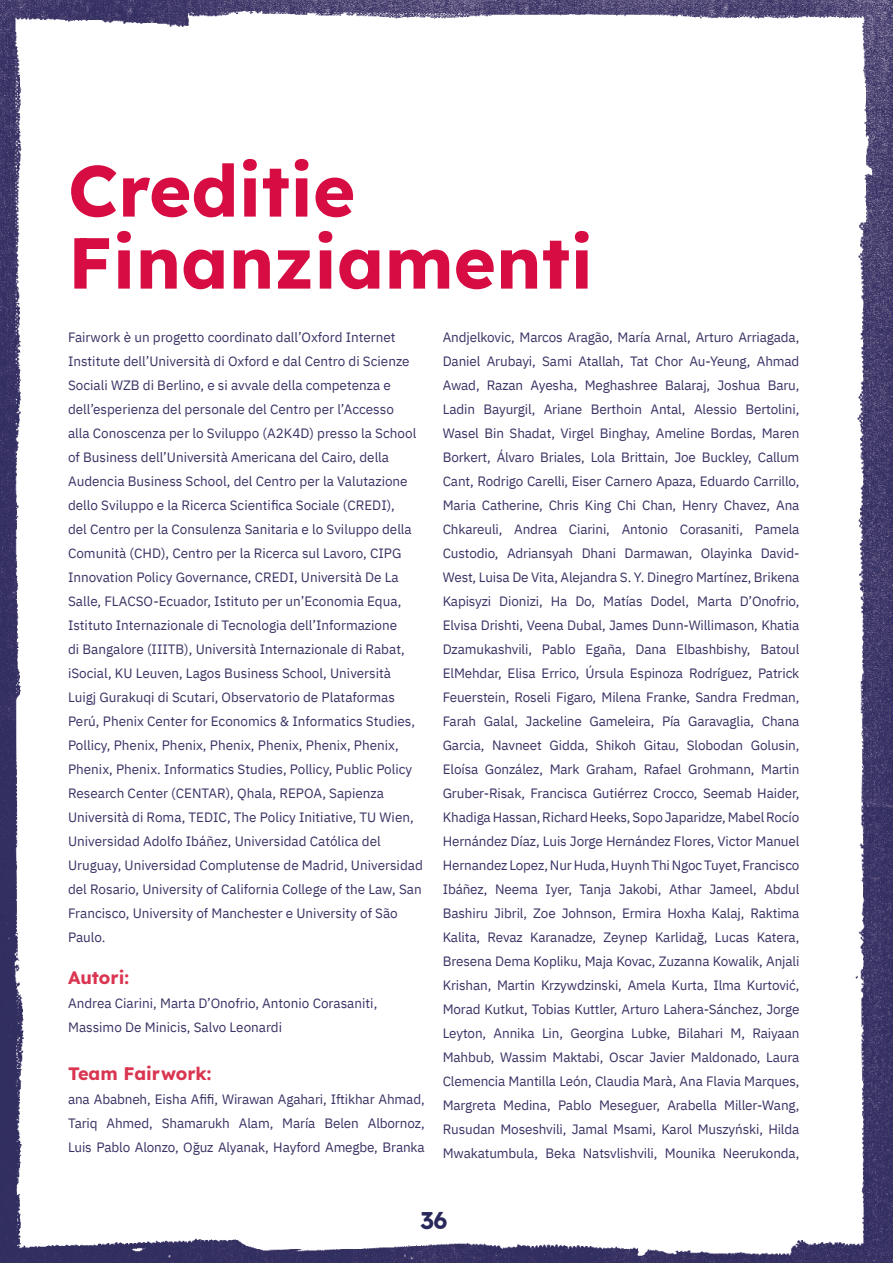
<style>
.page{position:relative;width:893px;height:1263px;background:#fff}
.page>*{position:absolute;margin:0;border:0;box-sizing:border-box;transform-origin:0 0}
.t1{font:700 72px/72px "Lexend";color:#d60c42}
.t2{font:700 24px "Lexend";color:#28285b}
.t3{font:700 18px "Lexend";color:#da3550}
.t4{font:13.5px/24px "IBM Plex Sans";color:#3a3264}
</style>
<div class="page">
<img style="left:0;top:0;width:893px;height:1263px">
<h1 class="t1" style="left:68px;top:150px;width:527px">Creditie<br>Finanziamenti</h1>
<p class="t4" style="left:68px;top:324px;width:356px">Fairwork è un progetto coordinato dall’Oxford Internet Institute dell’Università di Oxford e dal Centro di Scienze Sociali WZB di Berlino, e si avvale della competenza e dell’esperienza del personale del Centro per l’Accesso<br>alla Conoscenza per lo Sviluppo (A2K4D) presso la School of Business dell’Università Americana del Cairo, della Audencia Business School, del Centro per la Valutazione dello Sviluppo e la Ricerca Scientifica Sociale (CREDI),<br>del Centro per la Consulenza Sanitaria e lo Sviluppo della Comunità (CHD), Centro per la Ricerca sul Lavoro, CIPG Innovation Policy Governance, CREDI, Università De La Salle, FLACSO-Ecuador, Istituto per un’Economia Equa, Istituto Internazionale di Tecnologia dell’Informazione<br>di Bangalore (IIITB), Università Internazionale di Rabat, iSocial, KU Leuven, Lagos Business School, Università<br>Luigj Gurakuqi di Scutari, Observatorio de Plataformas Perú, Phenix Center for Economics &amp; Informatics Studies, Pollicy, Phenix, Phenix, Phenix, Phenix, Phenix, Phenix, Phenix, Phenix. Informatics Studies, Pollicy, Public Policy Research Center (CENTAR), Qhala, REPOA, Sapienza Università di Roma, TEDIC, The Policy Initiative, TU Wien, Universidad Adolfo Ibáñez, Universidad Católica del Uruguay, Universidad Complutense de Madrid, Universidad del Rosario, University of California College of the Law, San Francisco, University of Manchester e University of São Paulo.</p>
<h3 class="t3" style="left:68px;top:963px;width:63px">Autori:</h3>
<p class="t4" style="left:68px;top:990px;width:311px">Andrea Ciarini, Marta D’Onofrio, Antonio Corasaniti,<br>Massimo De Minicis, Salvo Leonardi</p>
<h3 class="t3" style="left:68px;top:1059px;width:145px">Team Fairwork:</h3>
<p class="t4" style="left:68px;top:1086px;width:358px;text-align:justify">ana Ababneh, Eisha Afifi, Wirawan Agahari, Iftikhar Ahmad, Tariq Ahmed, Shamarukh Alam, María Belen Albornoz, Luis Pablo Alonzo, Oğuz Alyanak, Hayford Amegbe, Branka</p>
<p class="t4" style="left:443px;top:324px;width:358px;text-align:justify">Andjelkovic, Marcos Aragão, María Arnal, Arturo Arriagada, Daniel Arubayi, Sami Atallah, Tat Chor Au-Yeung, Ahmad Awad, Razan Ayesha, Meghashree Balaraj, Joshua Baru, Ladin Bayurgil, Ariane Berthoin Antal, Alessio Bertolini, Wasel Bin Shadat, Virgel Binghay, Ameline Bordas, Maren Borkert, Álvaro Briales, Lola Brittain, Joe Buckley, Callum Cant, Rodrigo Carelli, Eiser Carnero Apaza, Eduardo Carrillo, Maria Catherine, Chris King Chi Chan, Henry Chavez, Ana Chkareuli, Andrea Ciarini, Antonio Corasaniti, Pamela Custodio, Adriansyah Dhani Darmawan, Olayinka David-West, Luisa De Vita, Alejandra S. Y. Dinegro Martínez, Brikena Kapisyzi Dionizi, Ha Do, Matías Dodel, Marta D’Onofrio, Elvisa Drishti, Veena Dubal, James Dunn-Willimason, Khatia Dzamukashvili, Pablo Egaña, Dana Elbashbishy, Batoul ElMehdar, Elisa Errico, Úrsula Espinoza Rodríguez, Patrick Feuerstein, Roseli Figaro, Milena Franke, Sandra Fredman, Farah Galal, Jackeline Gameleira, Pía Garavaglia, Chana Garcia, Navneet Gidda, Shikoh Gitau, Slobodan Golusin, Eloísa González, Mark Graham, Rafael Grohmann, Martin Gruber-Risak, Francisca Gutiérrez Crocco, Seemab Haider, Khadiga Hassan, Richard Heeks, Sopo Japaridze, Mabel Rocío Hernández Díaz, Luis Jorge Hernández Flores, Victor Manuel Hernandez Lopez, Nur Huda, Huynh Thi Ngoc Tuyet, Francisco Ibáñez, Neema Iyer, Tanja Jakobi, Athar Jameel, Abdul Bashiru Jibril, Zoe Johnson, Ermira Hoxha Kalaj, Raktima Kalita, Revaz Karanadze, Zeynep Karlidağ, Lucas Katera, Bresena Dema Kopliku, Maja Kovac, Zuzanna Kowalik, Anjali Krishan, Martin Krzywdzinski, Amela Kurta, Ilma Kurtović, Morad Kutkut, Tobias Kuttler, Arturo Lahera-Sánchez, Jorge Leyton, Annika Lin, Georgina Lubke, Bilahari M, Raiyaan Mahbub, Wassim Maktabi, Oscar Javier Maldonado, Laura Clemencia Mantilla León, Claudia Marà, Ana Flavia Marques, Margreta Medina, Pablo Meseguer, Arabella Miller-Wang, Rusudan Moseshvili, Jamal Msami, Karol Muszyński, Hilda Mwakatumbula, Beka Natsvlishvili, Mounika Neerukonda,</p>
<h2 class="t2" style="left:420px;top:1202px;width:29px">36</h2>
</div>
